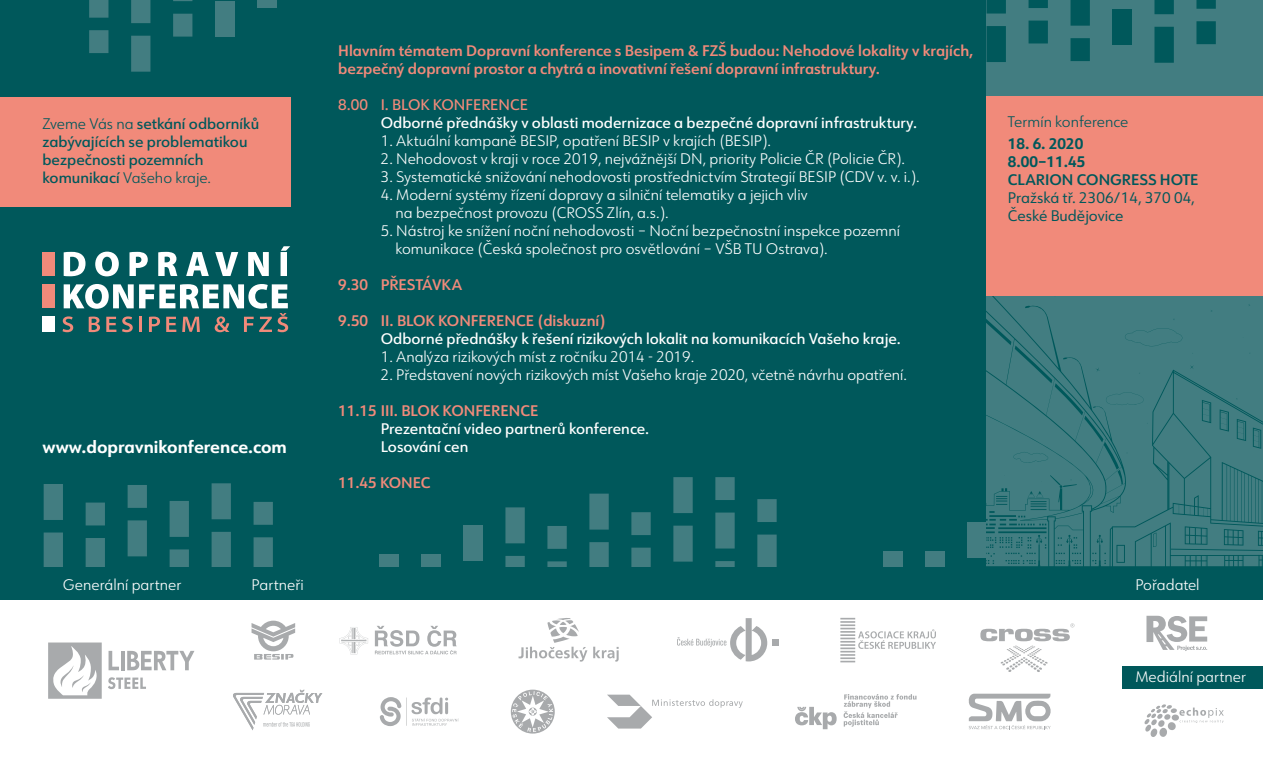
<style>
.page{position:relative;width:1263px;height:757px;background:#fff}
.page>*{position:absolute;margin:0;border:0;box-sizing:border-box;transform-origin:0 0}
.t1{font:700 16.95px "URW Form";color:#fff}
.t2{font:300 15px/18px "URW Form";color:#fff}
.t3{font:600 15px/18px "URW Form";color:#f18a7a}
.t4{font:500 15px/18px "URW Form";color:#fff}
.t5{font:500 15px/18px "URW Form";color:#00585b}
.t6{font:15px/18px "URW Form";color:#00585b}
.t7{font:500 15px "URW Form";color:#f18a7a}
.t8{font:700 15px/18px "URW Form";color:#00585b}
.t9{font:600 15px "URW Form";color:#00585b}
.t10{font:300 15px "URW Form";color:#00585b}
.s1{font-weight:300}
</style>
<div class="page">
<div style="left:0;top:0;width:986px;height:568px;background:#00585b"></div>
<div style="left:257px;top:0;width:19px;height:7px;background:#427d81"></div>
<svg style="left:89px;top:0;width:19px;height:53px"></svg>
<div style="left:215px;top:1px;width:19px;height:36px;background:#427d81"></div>
<svg style="left:131px;top:0;width:19px;height:72px"></svg>
<svg style="left:173px;top:0;width:19px;height:37px"></svg>
<svg style="left:170px;top:501px;width:19px;height:66px"></svg>
<svg style="left:128px;top:485px;width:19px;height:71px"></svg>
<div style="left:463px;top:525px;width:20px;height:36px;background:#427d81"></div>
<div style="left:967px;top:522px;width:19px;height:36px;background:#427d81"></div>
<svg style="left:212px;top:483px;width:19px;height:84px;background:#37777a"></svg>
<svg style="left:86px;top:502px;width:19px;height:65px"></svg>
<svg style="left:505px;top:507px;width:20px;height:60px"></svg>
<svg style="left:589px;top:494px;width:20px;height:73px"></svg>
<div style="left:421px;top:554px;width:20px;height:14px;background:#427d81"></div>
<div style="left:925px;top:551px;width:19px;height:17px;background:#427d81"></div>
<svg style="left:715px;top:477px;width:20px;height:90px"></svg>
<svg style="left:254px;top:502px;width:19px;height:65px"></svg>
<svg style="left:44px;top:484px;width:19px;height:83px;background:#37777b"></svg>
<svg style="left:757px;top:499px;width:20px;height:68px"></svg>
<svg style="left:547px;top:526px;width:20px;height:41px"></svg>
<svg style="left:631px;top:512px;width:20px;height:55px"></svg>
<div style="left:379px;top:554px;width:20px;height:14px;background:#427d81"></div>
<div style="left:883px;top:551px;width:20px;height:17px;background:#427d81"></div>
<svg style="left:673px;top:477px;width:20px;height:85px;background:#35767a"></svg>
<div style="left:0;top:97px;width:290px;height:109px;background:#f18a7a"></div>
<div style="left:986px;top:0;width:277px;height:568px;background:#427d81"></div>
<div style="left:1112px;top:9px;width:20px;height:36px;background:#00585b"></div>
<svg style="left:1070px;top:0;width:20px;height:61px"></svg>
<svg style="left:1154px;top:0;width:20px;height:63px"></svg>
<svg style="left:1028px;top:0;width:20px;height:43px"></svg>
<svg style="left:1196px;top:0;width:20px;height:44px"></svg>
<svg style="left:986px;top:0;width:20px;height:62px"></svg>
<svg style="left:986px;top:296px;width:277px;height:272px"></svg>
<svg style="left:64px;top:252px;width:22px;height:24px"></svg>
<svg style="left:95px;top:252px;width:24px;height:24px"></svg>
<svg style="left:130px;top:252px;width:18px;height:24px"></svg>
<svg style="left:158px;top:252px;width:19px;height:24px"></svg>
<svg style="left:186px;top:252px;width:23px;height:24px"></svg>
<svg style="left:215px;top:252px;width:23px;height:24px"></svg>
<svg style="left:248px;top:252px;width:21px;height:24px"></svg>
<svg style="left:281px;top:246px;width:9px;height:30px"></svg>
<svg style="left:63px;top:284px;width:225px;height:48px"></svg>
<div style="left:43px;top:252px;width:12px;height:24px;background:#f18a7a"></div>
<div style="left:43px;top:284px;width:12px;height:24px;background:#f18a7a"></div>
<div style="left:43px;top:317px;width:12px;height:15px;background:#fff"></div>
<div style="left:986px;top:97px;width:277px;height:199px;background:#f18a7a"></div>
<div style="left:0;top:568px;width:1263px;height:32px;background:#00585b"></div>
<div style="left:1123px;top:666px;width:140px;height:22px;background:#00585b"></div>
<svg style="left:795px;top:694px;width:121px;height:35px"></svg>
<svg style="left:1146px;top:616px;width:61px;height:35px"></svg>
<svg style="left:511px;top:689px;width:44px;height:44px"></svg>
<svg style="left:252px;top:621px;width:43px;height:39px"></svg>
<svg style="left:339px;top:626px;width:118px;height:28px"></svg>
<svg style="left:380px;top:697px;width:79px;height:29px"></svg>
<svg style="left:607px;top:695px;width:136px;height:33px"></svg>
<svg style="left:840px;top:618px;width:96px;height:44px"></svg>
<svg style="left:969px;top:694px;width:82px;height:35px"></svg>
<svg style="left:109px;top:651px;width:10px;height:19px"></svg>
<hr style="left:121px;top:651px;width:4px;height:19px;background:#a8aaac">
<svg style="left:127px;top:651px;width:67px;height:19px"></svg>
<svg style="left:48px;top:642px;width:54px;height:57px"></svg>
<svg style="left:108px;top:677px;width:38px;height:12px"></svg>
<svg style="left:980px;top:623px;width:94px;height:49px"></svg>
<div style="left:772px;top:639px;width:7px;height:7px;background:#a8aaac"></div>
<svg style="left:677px;top:618px;width:90px;height:43px"></svg>
<svg style="left:593px;top:647px;width:26px;height:15px"></svg>
<svg style="left:518px;top:618px;width:69px;height:44px"></svg>
<svg style="left:233px;top:690px;width:89px;height:40px"></svg>
<svg style="left:1144px;top:704px;width:80px;height:33px"></svg>
<p class="t3" style="left:338px;top:42px;width:637px">Hlavním tématem Dopravní konference s Besipem &amp; FZŠ budou: Nehodové lokality v krajích, bezpečný dopravní prostor a chytrá a inovativní řešení dopravní infrastruktury.</p>
<p class="t7" style="left:338px;top:95px;width:191px">8.00 I. BLOK KONFERENCE</p>
<p class="t4" style="left:381px;top:113px;width:538px">Odborné přednášky v oblasti modernizace a bezpečné dopravní infrastruktury.</p>
<p class="t2" style="left:381px;top:131px;width:392px">1. Aktuální kampaně BESIP, opatření BESIP v krajích (BESIP).</p>
<p class="t2" style="left:381px;top:149px;width:526px">2. Nehodovost v kraji v roce 2019, nejvážnější DN, priority Policie ČR (Policie ČR).</p>
<p class="t2" style="left:381px;top:167px;width:540px">3. Systematické snižování nehodovosti prostřednictvím Strategií BESIP (CDV v. v. i.).</p>
<p class="t2" style="left:395px;top:185px;width:414px;text-indent:-15px">4. Moderní systémy řízení dopravy a silniční telematiky a jejich vliv na bezpečnost provozu (CROSS Zlín, a.s.).</p>
<p class="t2" style="left:395px;top:221px;width:506px;text-indent:-15px">5. Nástroj ke snížení noční nehodovosti – Noční bezpečnostní inspekce pozemní komunikace (Česká společnost pro osvětlování – VŠB TU Ostrava).</p>
<p class="t3" style="left:338px;top:276px;width:125px">9.30 PŘESTÁVKA</p>
<p class="t3" style="left:338px;top:312px;width:269px">9.50 II. BLOK KONFERENCE (diskuzní)</p>
<p class="t4" style="left:381px;top:329px;width:521px">Odborné přednášky k řešení rizikových lokalit na komunikacích Vašeho kraje.</p>
<p class="t2" style="left:381px;top:347px;width:315px">1. Analýza rizikových míst z ročníku 2014 - 2019.</p>
<p class="t2" style="left:381px;top:365px;width:528px">2. Představení nových rizikových míst Vašeho kraje 2020, včetně návrhu opatření.</p>
<p class="t3" style="left:338px;top:402px;width:202px">11.15 III. BLOK KONFERENCE</p>
<p class="t4" style="left:381px;top:419px;width:270px">Prezentační video partnerů konference.<br>Losování cen</p>
<p class="t3" style="left:338px;top:474px;width:94px">11.45 KONEC</p>
<p class="t5" style="left:43px;top:114px;width:218px"><span class="s1">Zveme Vás na</span> setkání odborníků zabývajících se problematikou bezpečnosti pozemních komunikací <span class="s1">Vašeho kraje.</span></p>
<p class="t10" style="left:1008px;top:112px;width:122px">Termín konference</p>
<p class="t8" style="left:1008px;top:134px;width:79px">18. 6. 2020<br>8.00–11.45</p>
<p class="t9" style="left:1008px;top:169px;width:192px">CLARION CONGRESS HOTE</p>
<p class="t6" style="left:1008px;top:188px;width:189px">Pražská tř. 2306/14, 370 04,<br>České Budějovice</p>
<p class="t1" style="left:43px;top:435px;width:246px">www.dopravnikonference.com</p>
<p class="t2" style="left:63px;top:575px;width:120px">Generální partner</p>
<p class="t2" style="left:251px;top:575px;width:54px">Partneři</p>
<p class="t2" style="left:1135px;top:575px;width:66px">Pořadatel</p>
<p class="t2" style="left:1135px;top:667px;width:112px">Mediální partner</p>
</div>
